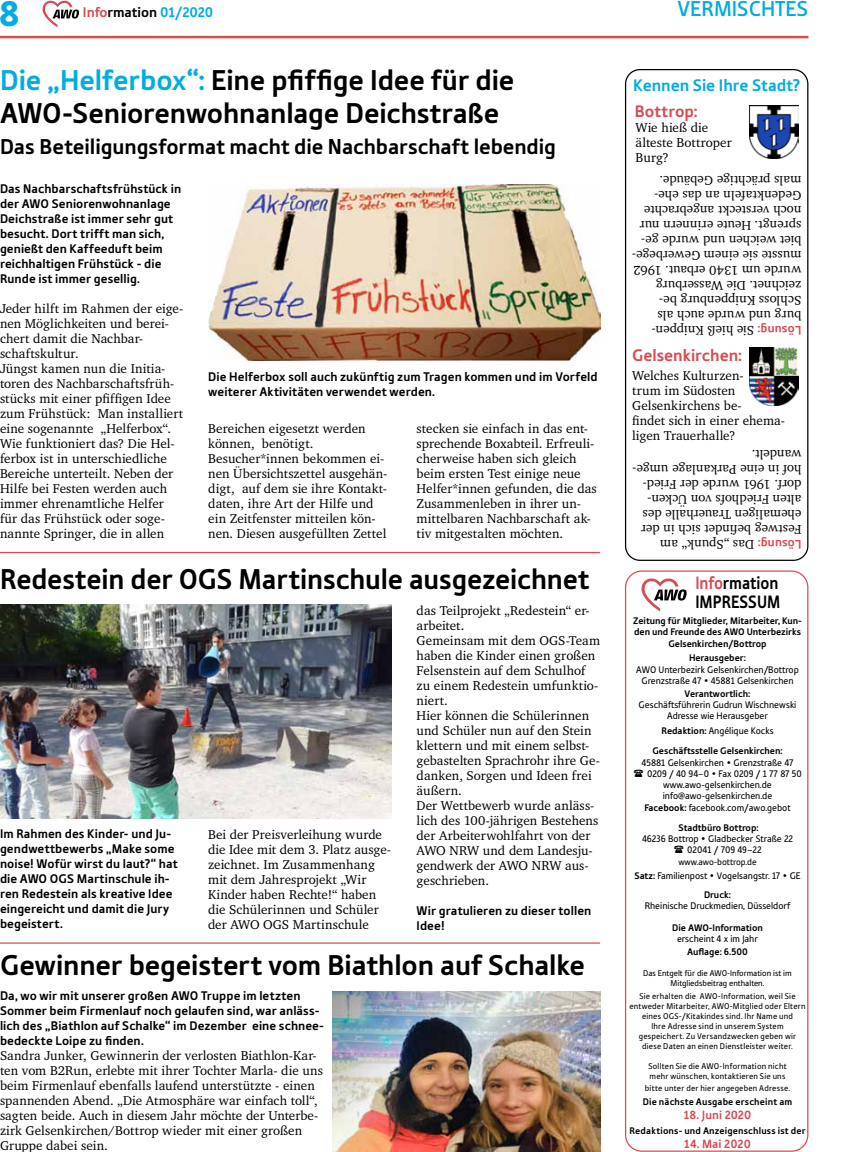
<style>
.page{position:relative;width:851px;height:1152px;background:#fff}
.page>*{position:absolute;margin:0;border:0;box-sizing:border-box;transform-origin:0 0}
.t1{font:900 37.5px "Tabula ITC Std";color:#00ace1}
.t2{font:700 30px/33.8px "Tabula ITC Std";letter-spacing:-.005em;color:#000}
.t3{font:700 22.5px "Tabula ITC Std";color:#000}
.t4{font:500 22.5px "Tabula ITC Std";color:#00ace1}
.t5{font:700 18.75px/18.5px "Tabula ITC Std";color:#000;scale:.88 1}
.t6{font:700 17.5px "Tabula ITC Std";color:#d64c54}
.t7{font:700 17.5px "Tabula ITC Std";letter-spacing:-.005em;color:#00ace1}
.t8{font:700 14.75px "Tabula ITC Std";color:#000}
.t9{font:13.12px/15px "Charter BT";letter-spacing:.005em;color:#000}
.t10{font:700 13.12px/15px "Tabula ITC Std";letter-spacing:.005em;color:#000}
.t11{font:700 12.5px "Tabula ITC Std";letter-spacing:.005em;color:#d64c54}
.t12{font:10px/11.2px "Tabula ITC Std";color:#000;text-align:center}
.t13{font:700 10px/11.2px "Tabula ITC Std";color:#000;text-align:center}
.t14{font:9.38px "Tabula ITC Std";color:#000}
.t15{font:8.75px/10px "Tabula ITC Std";letter-spacing:.02em;color:#000;text-align:center}
.t16{font:8.75px/10px "Tabula ITC Std";color:#000;text-align:center}
.s1{color:#d64c54}
.s2{color:#00ace1}
.s3{font-family:"Tabula ITC Std";font-weight:700;color:#d64c54}
.s4{font-weight:400}
.s5{font-weight:700}
</style>
<div class="page">
<hr style="left:0;top:36px;width:808px;height:2px;background:#d64c54">
<svg style="left:43px;top:1px;width:36px;height:26px"></svg>
<svg style="left:641px;top:578px;width:45px;height:33px"></svg>
<img style="left:749px;top:105px;width:49px;height:53px">
<img style="left:749px;top:347px;width:49px;height:58px">
<div style="left:625px;top:69px;width:183px;height:492px;border:1px solid #000;border-radius:14px"></div>
<div style="left:625px;top:570px;width:183px;height:581px;border:1px solid #d64c54;border-radius:16px"></div>
<img style="left:208px;top:184px;width:392px;height:176px">
<img style="left:332px;top:991px;width:268px;height:161px">
<img style="left:0;top:604px;width:392px;height:215px">
<hr style="left:0;top:552px;width:600px;height:1px;background:#d64c54">
<hr style="left:0;top:942px;width:600px;height:1px;background:#d64c54">
<h1 class="t1" style="left:-2px;top:-9px;width:22px">8</h1>
<p class="t8" style="left:83px;top:4px;width:132px"><span class="s1">Info</span>rmation <span class="s2">01/2020</span></p>
<h3 class="t4" style="left:677px;top:-4px;width:132px">VERMISCHTES</h3>
<h2 class="t2" style="left:0;top:63px;width:515px"><span class="s2">Die „Helferbox“:</span> Eine pfiffige Idee für die<br>AWO-Seniorenwohnanlage Deichstraße</h2>
<h3 class="t3" style="left:0;top:134px;width:557px">Das Beteiligungsformat macht die Nachbarschaft lebendig</h3>
<p class="t10" style="left:0;top:181px;width:183px">Das Nachbarschaftsfrühstück in der AWO Seniorenwohnanlage<br>Deichstraße ist immer sehr gut besucht. Dort trifft man sich, genießt den Kaffeeduft beim reichhaltigen Frühstück - die<br>Runde ist immer gesellig.</p>
<p class="t9" style="left:0;top:301px;width:185px">Jeder hilft im Rahmen der eige&shy;nen Möglichkeiten und berei&shy;chert damit die Nachbar&shy;schaftskultur.<br>Jüngst kamen nun die Initia&shy;toren des Nachbarschaftsfrüh&shy;stücks mit einer pfiffigen Idee zum Frühstück: Man installiert eine sogenannte „Helferbox“.<br>Wie funktioniert das? Die Hel&shy;ferbox ist in unterschiedliche<br>Bereiche unterteilt. Neben der<br>Hilfe bei Festen werden auch immer ehrenamtliche Helfer für das Frühstück oder soge&shy;nannte Springer, die in allen</p>
<p class="t10" style="left:208px;top:369px;width:391px">Die Helferbox soll auch zukünftig zum Tragen kommen und im Vorfeld weiterer Aktivitäten verwendet werden.</p>
<p class="t9" style="left:208px;top:420px;width:180px">Bereichen eigesetzt werden können, benötigt.<br>Besucher*innen bekommen ei&shy;nen Übersichtszettel ausgehän&shy;digt, auf dem sie ihre Kontakt&shy;daten, ihre Art der Hilfe und ein Zeitfenster mitteilen kön&shy;nen. Diesen ausgefüllten Zettel</p>
<p class="t9" style="left:416px;top:420px;width:182px">stecken sie einfach in das ent&shy;sprechende Boxabteil. Erfreuli&shy;cherweise haben sich gleich beim ersten Test einige neue<br>Helfer*innen gefunden, die das<br>Zusammenleben in ihrer un&shy;mittelbaren Nachbarschaft ak&shy;tiv mitgestalten möchten.</p>
<h2 class="t2" style="left:0;top:561px;width:591px">Redestein der OGS Martinschule ausgezeichnet</h2>
<p class="t10" style="left:0;top:826px;width:179px">Im Rahmen des Kinder- und Ju&shy;gendwettbewerbs „Make some noise! Wofür wirst du laut?“ hat die AWO OGS Martinschule ih&shy;ren Redestein als kreative Idee eingereicht und damit die Jury begeistert.</p>
<p class="t9" style="left:208px;top:827px;width:184px">Bei der Preisverleihung wurde die Idee mit dem 3. Platz ausge&shy;zeichnet. Im Zusammenhang mit dem Jahresprojekt „Wir<br>Kinder haben Rechte!“ haben die Schülerinnen und Schüler der AWO OGS Martinschule</p>
<p class="t9" style="left:416px;top:602px;width:185px">das Teilprojekt „Redestein“ er&shy;arbeitet.<br>Gemeinsam mit dem OGS-Team haben die Kinder einen großen<br>Felsenstein auf dem Schulhof zu einem Redestein umfunktio&shy;niert.<br>Hier können die Schülerinnen und Schüler nun auf den Stein klettern und mit einem selbst&shy;gebastelten Sprachrohr ihre Ge&shy;danken, Sorgen und Ideen frei äußern.<br>Der Wettbewerb wurde anläss&shy;lich des 100-jährigen Bestehens der Arbeiterwohlfahrt von der<br>AWO NRW und dem Landesju&shy;gendwerk der AWO NRW aus&shy;geschrieben.</p>
<p class="t10" style="left:416px;top:903px;width:176px">Wir gratulieren zu dieser tollen<br>Idee!</p>
<h2 class="t2" style="left:0;top:947px;width:586px">Gewinner begeistert vom Biathlon auf Schalke</h2>
<p class="t10" style="left:0;top:988px;width:325px">Da, wo wir mit unserer großen AWO Truppe im letzten Sommer beim Firmenlauf noch gelaufen sind, war anläss&shy;lich des „Biathlon auf Schalke“ im Dezember eine schnee&shy;bedeckte Loipe zu finden.</p>
<p class="t9" style="left:0;top:1048px;width:324px">Sandra Junker, Gewinnerin der verlosten Biathlon-Kar&shy;ten vom B2Run, erlebte mit ihrer Tochter Marla- die uns beim Firmenlauf ebenfalls laufend unterstützte - einen spannenden Abend. „Die Atmosphäre war einfach toll“, sagten beide. Auch in diesem Jahr möchte der Unterbe&shy;zirk Gelsenkirchen/Bottrop wieder mit einer großen Gruppe dabei sein.</p>
<h3 class="t7" style="left:633px;top:75px;width:168px">Kennen Sie Ihre Stadt?</h3>
<h3 class="t6" style="left:634px;top:101px;width:64px">Bottrop:</h3>
<p class="t9" style="left:635px;top:120px;width:98px">Wie hieß die älteste Bottroper<br>Burg?</p>
<p class="t9" style="left:801px;top:338px;width:171px;rotate:-180deg"><span class="s3">Lösung:</span> Sie hieß Knippen&shy;burg und wurde auch als<br>Schloss Knippenburg be&shy;zeichnet. Die Wasserburg wurde um 1340 erbaut. 1962 musste sie einem Gewerbege&shy;biet weichen und wurde ge&shy;sprengt. Heute erinnern nur noch versteckt angebrachte<br>Gedenktafeln an das ehe&shy;mals prächtige Gebäude.</p>
<h3 class="t6" style="left:632px;top:345px;width:111px">Gelsenkirchen:</h3>
<p class="t9" style="left:632px;top:367px;width:154px">Welches Kulturzen-<br>trum im Südosten<br>Gelsenkirchens be-<br>findet sich in einer ehema&shy;ligen Trauerhalle?</p>
<p class="t9" style="left:801px;top:553px;width:171px;rotate:-180deg"><span class="s3">Lösung:</span> Das „Spunk“ am<br>Festweg befindet sich in der ehemaligen Trauerhalle des alten Friedhofs von Ücken&shy;dorf. 1961 wurde der Fried&shy;hof in eine Parkanlage umge&shy;wandelt.</p>
<h3 class="t5" style="left:695px;top:573px;width:98px"><span class="s1">Info</span>rmation<br>IMPRESSUM</h3>
<p class="t13" style="left:633px;top:615px;width:170px">Zeitung für Mitglieder, Mitarbeiter, Kun&shy;den und Freunde des AWO Unterbezirks<br>Gelsenkirchen/Bottrop</p>
<p class="t13" style="left:689px;top:652px;width:58px">Herausgeber:</p>
<p class="t12" style="left:636px;top:663px;width:164px">AWO Unterbezirk Gelsenkirchen/Bottrop<br>Grenzstraße 47 • 45881 Gelsenkirchen</p>
<p class="t13" style="left:684px;top:688px;width:67px">Verantwortlich:</p>
<p class="t12" style="left:638px;top:699px;width:159px">Geschäftsführerin Gudrun Wischnewski<br>Adresse wie Herausgeber</p>
<p class="t13" style="left:652px;top:721px;width:132px;line-height:20.1px">Redaktion: <span class="s4">Angélique Kocks<br></span>Geschäftsstelle Gelsenkirchen:</p>
<p class="t12" style="left:641px;top:756px;width:153px">45881 Gelsenkirchen • Grenzstraße 47</p>
<p class="t12" style="left:647px;top:768px;width:156px">0209 / 40 94–0 • Fax 0209 / 1 77 87 50</p>
<p class="t12" style="left:663px;top:779px;width:110px">www.awo-gelsenkirchen.de</p>
<p class="t12" style="left:662px;top:790px;width:111px">info@awo-gelsenkirchen.de</p>
<p class="t12" style="left:644px;top:801px;width:148px"><span class="s5">Facebook:</span> facebook.com/awo.gebot</p>
<p class="t13" style="left:678px;top:821px;width:82px">Stadtbüro Bottrop:</p>
<p class="t12" style="left:687px;top:833px;width:107px;text-align:left;text-indent:-45px">46236 Bottrop • Gladbecker Straße 22<br>02041 / 709 49–22</p>
<p class="t14" style="left:678px;top:856px;width:80px">www.awo-bottrop.de</p>
<p class="t12" style="left:634px;top:866px;width:168px;line-height:18.4px"><span class="s5">Satz:</span> Familienpost • Vogelsangstr. 17 • GE<br><span class="s5">Druck:</span></p>
<p class="t12" style="left:644px;top:900px;width:147px">Rheinische Druckmedien, Düsseldorf</p>
<p class="t13" style="left:672px;top:922px;width:92px">Die AWO-Information</p>
<p class="t12" style="left:677px;top:933px;width:82px">erscheint 4 x im Jahr</p>
<p class="t13" style="left:687px;top:946px;width:62px">Auflage: 6.500</p>
<p class="t16" style="left:643px;top:967px;width:150px">Das Entgelt für die AWO-Information ist im<br>Mitgliedsbeitrag enthalten.</p>
<p class="t15" style="left:629px;top:991px;width:178px">Sie erhalten die AWO-Information, weil Sie entweder Mitarbeiter, AWO-Mitglied oder Eltern eines OGS-/Kitakindes sind. Ihr Name und<br>Ihre Adresse sind in unserem System gespeichert. Zu Versandzwecken geben wir diese Daten an einen Dienstleister weiter.</p>
<p class="t15" style="left:648px;top:1061px;width:140px;text-align:left">Sollten Sie die AWO-Information nicht mehr wünschen, kontaktieren Sie uns</p>
<p class="t15" style="left:644px;top:1082px;width:147px">bitte unter der hier angegeben Adresse.</p>
<p class="t13" style="left:642px;top:1096px;width:151px">Die nächste Ausgabe erscheint am</p>
<p class="t11" style="left:683px;top:1107px;width:69px">18. Juni 2020</p>
<p class="t13" style="left:629px;top:1125px;width:177px">Redaktions- und Anzeigenschluss ist der</p>
<p class="t11" style="left:684px;top:1136px;width:68px">14. Mai 2020</p>
</div>
